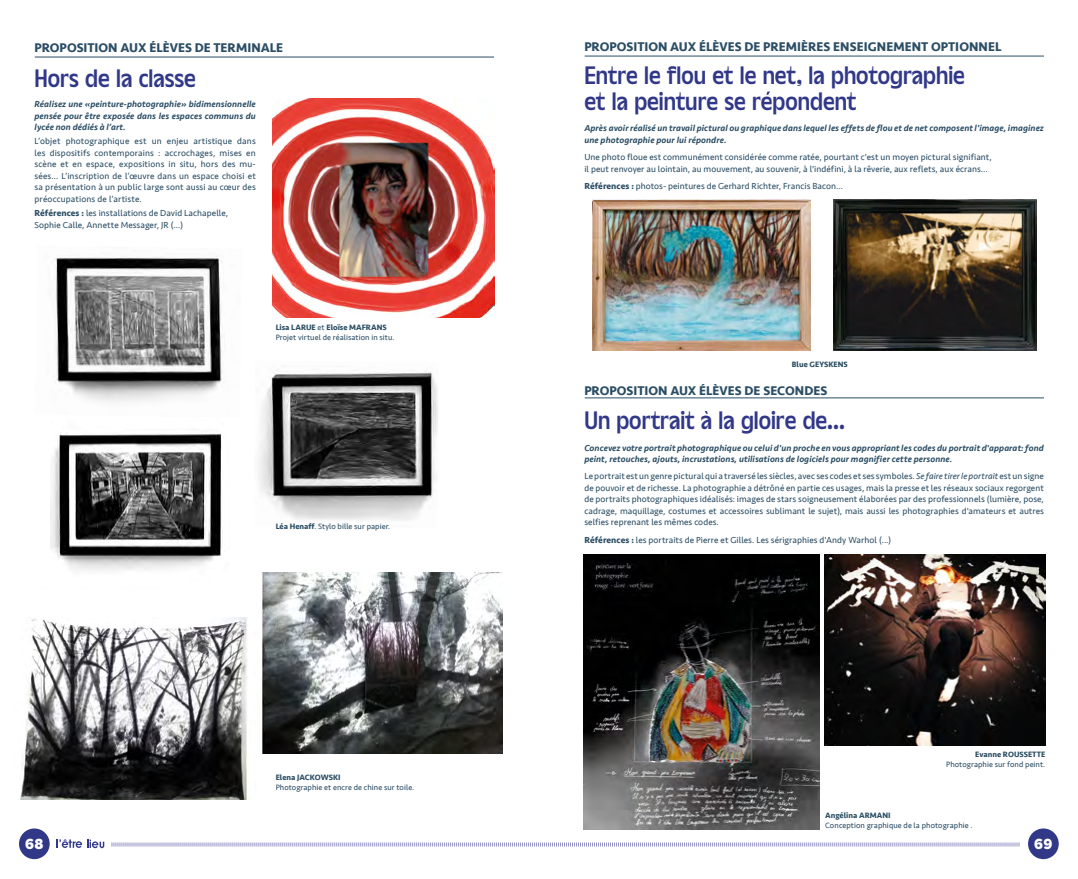
<style>
.page{position:relative;width:1078px;height:879px;background:#fff}
.page>*{position:absolute;margin:0;border:0;box-sizing:border-box;transform-origin:0 0}
.t1{font:22px/25.7px "PVC Web Menu";color:#303887;scale:1.2 1}
.t2{font:900 14.5px "Filson Pro";color:#fff;scale:.9 1}
.t3{font:700 13px "Seravek";letter-spacing:.005em;color:#2b4e65}
.t4{font:9px/11.5px "Seravek";letter-spacing:.01em;color:#2b4e65;text-align:justify}
.t5{font:italic 500 9px/11.5px "Seravek";letter-spacing:.005em;color:#2b4e65}
.t6{font:8px/10px "Seravek";letter-spacing:.01em;color:#2b4e65}
.t7{font:700 8px "Seravek";color:#2b4e65}
.s1{font-weight:700}
.s2{font-style:italic}
</style>
<div class="page">
<img style="left:54px;top:255px;width:168px;height:147px">
<img style="left:259px;top:372px;width:179px;height:148px">
<img style="left:50px;top:433px;width:172px;height:138px">
<hr style="left:35px;top:57px;width:459px;height:1px;background:#2b4e65">
<img style="left:273px;top:99px;width:221px;height:218px">
<img style="left:20px;top:618px;width:227px;height:181px">
<img style="left:262px;top:572px;width:240px;height:182px">
<hr style="left:584px;top:56px;width:459px;height:1px;background:#2b4e65">
<hr style="left:584px;top:397px;width:459px;height:1px;background:#2b4e65">
<img style="left:833px;top:199px;width:202px;height:151px">
<img style="left:592px;top:199px;width:218px;height:151px">
<img style="left:583px;top:554px;width:236px;height:276px">
<img style="left:824px;top:554px;width:221px;height:191px">
<svg style="left:111px;top:842px;width:908px;height:5px"></svg>
<div style="left:19px;top:828px;width:31px;height:31px;background:#303887;border-radius:50%"></div>
<svg style="left:57px;top:839px;width:47px;height:9px"></svg>
<div style="left:1027px;top:828px;width:31px;height:31px;background:#303887;border-radius:50%"></div>
<h3 class="t3" style="left:35px;top:38px;width:250px">PROPOSITION AUX ÉLÈVES DE TERMINALE</h3>
<h1 class="t1" style="left:35px;top:67px;width:136px">Hors de la classe</h1>
<p class="t5" style="left:35px;top:98px;width:223px;text-align:justify">Réalisez une «peinture-photographie» bidimensionnelle pensée pour être exposée dans les espaces communs du lycée non dédiés à l’art.</p>
<p class="t4" style="left:35px;top:136px;width:223px">L’objet photographique est un enjeu artistique dans les dispositifs contemporains : accrochages, mises en scène et en espace, expositions in situ, hors des mu&shy;sées… L’inscription de l’œuvre dans un espace choisi et sa présentation à un public large sont aussi au cœur des préoccupations de l’artiste.</p>
<p class="t4" style="left:35px;top:207px;width:195px"><span class="s1">Références :</span> les installations de David Lachapelle,<br>Sophie Calle, Annette Messager, JR (…)</p>
<p class="t6" style="left:275px;top:323px;width:120px"><span class="s1">Lisa LARUE</span> et <span class="s1">Eloïse MAFRANS<br></span>Projet virtuel de réalisation in situ.</p>
<p class="t6" style="left:275px;top:521px;width:116px"><span class="s1">Léa Henaff</span>. Stylo bille sur papier.</p>
<p class="t7" style="left:275px;top:770px;width:66px">Elena JACKOWSKI</p>
<p class="t6" style="left:275px;top:782px;width:140px">Photographie et encre de chine sur toile.</p>
<h3 class="t3" style="left:584px;top:37px;width:418px">PROPOSITION AUX ÉLÈVES DE PREMIÈRES ENSEIGNEMENT OPTIONNEL</h3>
<h1 class="t1" style="left:584px;top:64px;width:318px">Entre le flou et le net, la photographie et la peinture se repondent</h1>
<p class="t5" style="left:584px;top:123px;width:461px">Après avoir réalisé un travail pictural ou graphique dans lequel les effets de flou et de net composent l'image, imaginez une photographie pour lui répondre.</p>
<p class="t4" style="left:584px;top:151px;width:409px">Une photo floue est communément considérée comme ratée, pourtant c'est un moyen pictural signifiant, il peut renvoyer au lointain, au mouvement, au souvenir, à l'indéfini, à la rêverie, aux reflets, aux écrans...</p>
<p class="t4" style="left:584px;top:180px;width:260px"><span class="s1">Références :</span> photos- peintures de Gerhard Richter, Francis Bacon…</p>
<p class="t7" style="left:791px;top:357px;width:57px">Blue GEYSKENS</p>
<h3 class="t3" style="left:584px;top:381px;width:244px">PROPOSITION AUX ÉLÈVES DE SECONDES</h3>
<h1 class="t1" style="left:584px;top:409px;width:218px">Un portrait a la gloire de...</h1>
<p class="t5" style="left:584px;top:442px;width:461px">Concevez votre portrait photographique ou celui d'un proche en vous appropriant les codes du portrait d'apparat: fond peint, retouches, ajouts, incrustations, utilisations de logiciels pour magnifier cette personne.</p>
<p class="t4" style="left:584px;top:471px;width:461px">Le portrait est un genre pictural qui a traversé les siècles, avec ses codes et ses symboles. <span class="s2">Se faire tirer le portrait</span> est un signe de pouvoir et de richesse. La photographie a détrôné en partie ces usages, mais la presse et les réseaux sociaux regorgent de portraits photographiques idéalisés: images de stars soigneusement élaborées par des professionnels (lumière, pose, cadrage, maquillage, costumes et accessoires sublimant le sujet), mais aussi les photographies d'amateurs et autres selfies reprenant les mêmes codes.</p>
<p class="t4" style="left:584px;top:534px;width:308px"><span class="s1">Références :</span> les portraits de Pierre et Gilles. Les sérigraphies d'Andy Warhol (...)</p>
<p class="t7" style="left:974px;top:748px;width:72px">Evanne ROUSSETTE</p>
<p class="t6" style="left:945px;top:759px;width:101px">Photographie sur fond peint.</p>
<p class="t7" style="left:824px;top:809px;width:67px">Angélina ARMANI</p>
<p class="t6" style="left:824px;top:821px;width:149px">Conception graphique de la photographie .</p>
<h2 class="t2" style="left:25px;top:836px;width:22px">68</h2>
<h2 class="t2" style="left:1033px;top:836px;width:22px">69</h2>
</div>
